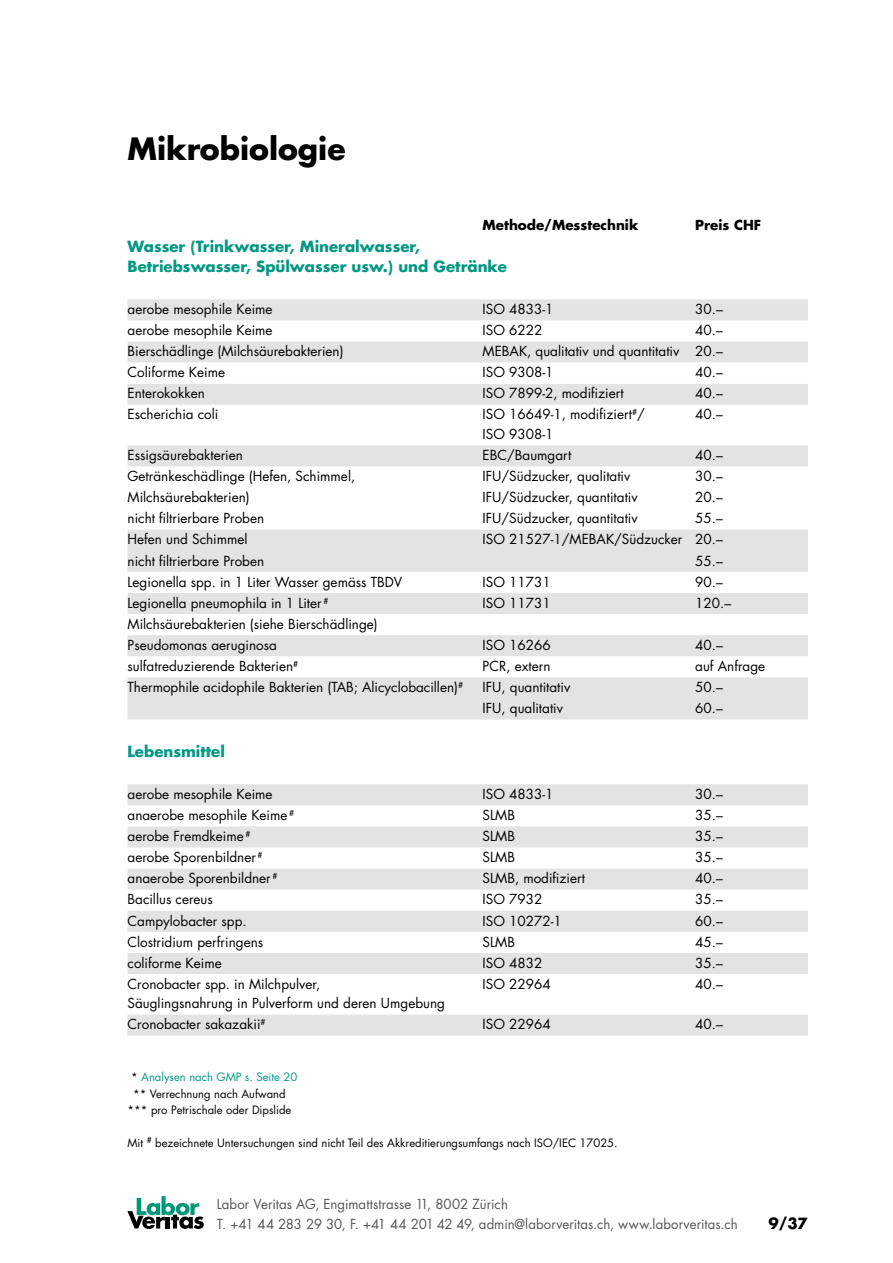
<style>
.page{position:relative;width:893px;height:1263px;background:#fff}
.page>*{position:absolute;margin:0;border:0;box-sizing:border-box;transform-origin:0 0}
.t1{font:700 30px "Futura LT";color:#000}
.t2{font:700 15px/19.5px "Futura LT";color:#009883}
.t3{font:700 15px "Futura LT";color:#000}
.t4{font:13.5px/19.5px "Futura LT";color:#000}
.t5{font:13.5px/19.5px "Futura LT";color:#565655}
.t6{font:700 13.5px "Futura LT";color:#000}
.t7{font:11.25px/16.5px "Futura LT";color:#000;text-align:center}
.s1{color:#009883}
</style>
<div class="page">
<svg style="left:127px;top:1196px;width:77px;height:33px"></svg>
<svg style="left:128px;top:299px;width:680px;height:737px"></svg>
<svg style="left:128px;top:363px;width:680px;height:21px"></svg>
<h1 class="t1" style="left:128px;top:129px;width:220px">Mikrobiologie</h1>
<p class="t6" style="left:483px;top:216px;width:157px">Methode/Messtechnik</p>
<p class="t6" style="left:695px;top:216px;width:67px">Preis CHF</p>
<p class="t2" style="left:128px;top:237px;width:381px">Wasser (Trinkwasser, Mineralwasser,<br>Betriebswasser, Spülwasser usw.) und Getränke</p>
<p class="t4" style="left:128px;top:299px;width:147px">aerobe mesophile Keime</p>
<p class="t4" style="left:483px;top:299px;width:72px">ISO 4833-1</p>
<p class="t4" style="left:695px;top:299px;width:29px">30.–</p>
<p class="t4" style="left:128px;top:321px;width:147px">aerobe mesophile Keime</p>
<p class="t4" style="left:483px;top:321px;width:61px">ISO 6222</p>
<p class="t4" style="left:695px;top:321px;width:29px">40.–</p>
<p class="t4" style="left:128px;top:342px;width:217px">Bierschädlinge (Milchsäurebakterien)</p>
<p class="t4" style="left:483px;top:342px;width:242px">MEBAK, qualitativ und quantitativ 20.–</p>
<p class="t4" style="left:128px;top:363px;width:99px">Coliforme Keime</p>
<p class="t4" style="left:483px;top:363px;width:72px">ISO 9308-1</p>
<p class="t4" style="left:695px;top:363px;width:29px">40.–</p>
<p class="t4" style="left:128px;top:384px;width:79px">Enterokokken</p>
<p class="t4" style="left:483px;top:384px;width:143px">ISO 7899-2, modifiziert</p>
<p class="t4" style="left:695px;top:384px;width:29px">40.–</p>
<p class="t4" style="left:128px;top:405px;width:92px">Escherichia coli</p>
<p class="t4" style="left:483px;top:405px;width:164px">ISO 16649-1, modifiziert<sup>#</sup>/<br>ISO 9308-1</p>
<p class="t4" style="left:695px;top:405px;width:29px">40.–</p>
<p class="t4" style="left:128px;top:445px;width:117px">Essigsäurebakterien</p>
<p class="t4" style="left:483px;top:445px;width:90px">EBC/Baumgart</p>
<p class="t4" style="left:695px;top:445px;width:29px">40.–</p>
<p class="t4" style="left:128px;top:467px;width:229px">Getränkeschädlinge (Hefen, Schimmel,</p>
<p class="t4" style="left:483px;top:467px;width:149px">IFU/Südzucker, qualitativ</p>
<p class="t4" style="left:695px;top:467px;width:29px">30.–</p>
<p class="t4" style="left:128px;top:488px;width:124px">Milchsäurebakterien)</p>
<p class="t4" style="left:483px;top:488px;width:157px">IFU/Südzucker, quantitativ</p>
<p class="t4" style="left:695px;top:488px;width:29px">20.–</p>
<p class="t4" style="left:128px;top:509px;width:138px">nicht filtrierbare Proben</p>
<p class="t4" style="left:483px;top:509px;width:157px">IFU/Südzucker, quantitativ</p>
<p class="t4" style="left:695px;top:509px;width:29px">55.–</p>
<p class="t4" style="left:128px;top:530px;width:122px">Hefen und Schimmel</p>
<p class="t4" style="left:483px;top:530px;width:242px">ISO 21527-1/MEBAK/Südzucker 20.–</p>
<p class="t4" style="left:128px;top:551px;width:138px">nicht filtrierbare Proben</p>
<p class="t4" style="left:695px;top:551px;width:29px">55.–</p>
<p class="t4" style="left:128px;top:572px;width:276px">Legionella spp. in 1 Liter Wasser gemäss TBDV</p>
<p class="t4" style="left:483px;top:572px;width:70px">ISO 11731</p>
<p class="t4" style="left:695px;top:572px;width:29px">90.–</p>
<p class="t4" style="left:128px;top:593px;width:202px">Legionella pneumophila in 1 Liter <sup>#</sup></p>
<p class="t4" style="left:483px;top:593px;width:70px">ISO 11731</p>
<p class="t4" style="left:695px;top:593px;width:37px">120.–</p>
<p class="t4" style="left:128px;top:613px;width:252px;line-height:21.1px">Milchsäurebakterien (siehe Bierschädlinge)<br>Pseudomonas aeruginosa</p>
<p class="t4" style="left:483px;top:635px;width:70px">ISO 16266</p>
<p class="t4" style="left:695px;top:635px;width:29px">40.–</p>
<p class="t4" style="left:128px;top:656px;width:172px">sulfatreduzierende Bakterien<sup>#</sup></p>
<p class="t4" style="left:483px;top:656px;width:69px">PCR, extern</p>
<p class="t4" style="left:695px;top:656px;width:71px">auf Anfrage</p>
<p class="t4" style="left:128px;top:677px;width:337px">Thermophile acidophile Bakterien (TAB; Alicyclobacillen)<sup>#</sup></p>
<p class="t4" style="left:483px;top:677px;width:89px">IFU, quantitativ</p>
<p class="t4" style="left:695px;top:677px;width:29px">50.–</p>
<p class="t4" style="left:483px;top:698px;width:82px">IFU, qualitativ</p>
<p class="t4" style="left:695px;top:698px;width:29px">60.–</p>
<p class="t2" style="left:128px;top:741px;width:99px">Lebensmittel</p>
<p class="t4" style="left:128px;top:784px;width:147px">aerobe mesophile Keime</p>
<p class="t4" style="left:483px;top:784px;width:72px">ISO 4833-1</p>
<p class="t4" style="left:695px;top:784px;width:29px">30.–</p>
<p class="t4" style="left:128px;top:805px;width:168px">anaerobe mesophile Keime <sup>#</sup></p>
<p class="t4" style="left:483px;top:805px;width:34px">SLMB</p>
<p class="t4" style="left:695px;top:805px;width:29px">35.–</p>
<p class="t4" style="left:128px;top:826px;width:124px">aerobe Fremdkeime <sup>#</sup></p>
<p class="t4" style="left:483px;top:826px;width:34px">SLMB</p>
<p class="t4" style="left:695px;top:826px;width:29px">35.–</p>
<p class="t4" style="left:128px;top:848px;width:136px">aerobe Sporenbildner <sup>#</sup></p>
<p class="t4" style="left:483px;top:848px;width:34px">SLMB</p>
<p class="t4" style="left:695px;top:848px;width:29px">35.–</p>
<p class="t4" style="left:128px;top:869px;width:151px">anaerobe Sporenbildner <sup>#</sup></p>
<p class="t4" style="left:483px;top:869px;width:104px">SLMB, modifiziert</p>
<p class="t4" style="left:695px;top:869px;width:29px">40.–</p>
<p class="t4" style="left:128px;top:890px;width:87px">Bacillus cereus</p>
<p class="t4" style="left:483px;top:890px;width:61px">ISO 7932</p>
<p class="t4" style="left:695px;top:890px;width:29px">35.–</p>
<p class="t4" style="left:128px;top:911px;width:121px">Campylobacter spp.</p>
<p class="t4" style="left:483px;top:911px;width:81px">ISO 10272-1</p>
<p class="t4" style="left:695px;top:911px;width:29px">60.–</p>
<p class="t4" style="left:128px;top:932px;width:137px">Clostridium perfringens</p>
<p class="t4" style="left:483px;top:932px;width:34px">SLMB</p>
<p class="t4" style="left:695px;top:932px;width:29px">45.–</p>
<p class="t4" style="left:128px;top:953px;width:96px">coliforme Keime</p>
<p class="t4" style="left:483px;top:953px;width:61px">ISO 4832</p>
<p class="t4" style="left:695px;top:953px;width:29px">35.–</p>
<p class="t4" style="left:128px;top:974px;width:319px">Cronobacter spp. in Milchpulver,<br>Säuglingsnahrung in Pulverform und deren Umgebung</p>
<p class="t4" style="left:483px;top:974px;width:70px">ISO 22964</p>
<p class="t4" style="left:695px;top:974px;width:29px">40.–</p>
<p class="t4" style="left:128px;top:1015px;width:139px">Cronobacter sakazakii<sup>#</sup></p>
<p class="t4" style="left:483px;top:1015px;width:70px">ISO 22964</p>
<p class="t4" style="left:695px;top:1015px;width:29px">40.–</p>
<p class="t7" style="left:128px;top:1069px;width:171px">* <span class="s1">Analysen nach GMP s. Seite 20 </span>** Verrechnung nach Aufwand *** pro Petrischale oder Dipslide</p>
<p class="t7" style="left:128px;top:1135px;width:492px">Mit <sup>#</sup> bezeichnete Untersuchungen sind nicht Teil des Akkreditierungsumfangs nach ISO/IEC 17025.</p>
<p class="t5" style="left:217px;top:1195px;width:522px">Labor Veritas AG, Engimattstrasse 11, 8002 Zürich<br>T. +41 44 283 29 30, F. +41 44 201 42 49, admin@laborveritas.ch, www.laborveritas.ch</p>
<p class="t3" style="left:768px;top:1213px;width:41px">9/37</p>
</div>
